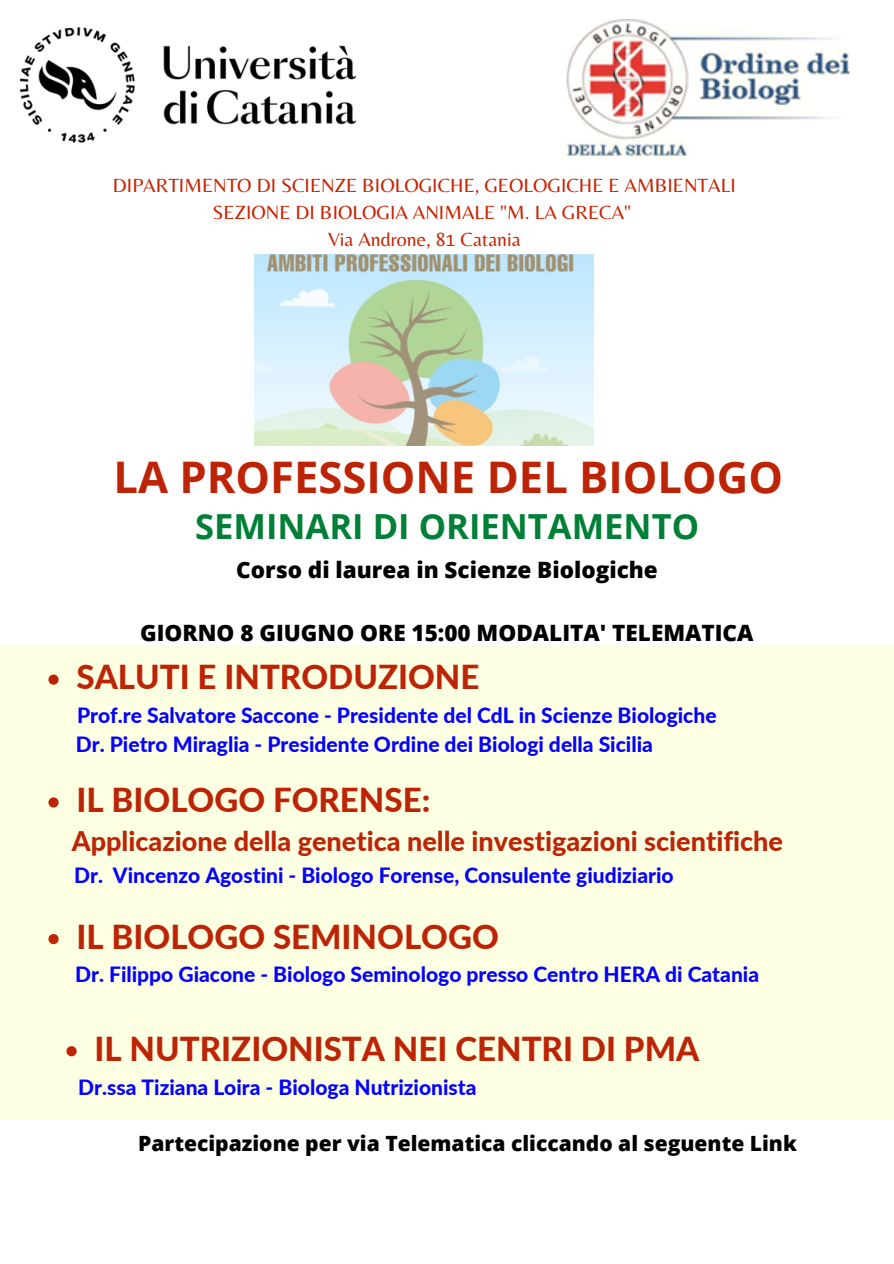
<style>
.page{position:relative;width:894px;height:1264px;background:#fff}
.page>*{position:absolute;margin:0;border:0;box-sizing:border-box;transform-origin:0 0}
.t1{font:700 43.5px "Open Sans";color:#bd2406}
.t2{font:700 34.5px "Open Sans";color:#008037}
.t3{font:800 33px "Lato";color:#bd2406}
.t4{font:800 27px "Lato";color:#bd2406}
.t5{font:800 22.5px "Open Sans";color:#000}
.t6{font:800 21px "Lato";color:#0500fd}
.t7{font:800 21px "Open Sans";color:#000}
.t8{font:19.8px "Belleza";color:#c82201}
</style>
<div class="page">
<img style="left:563px;top:19px;width:287px;height:140px">
<img style="left:255px;top:255px;width:338px;height:190px">
<img style="left:20px;top:27px;width:337px;height:116px">
<div style="left:0;top:646px;width:893px;height:473px;background:#fcffe2"></div>
<svg style="left:48px;top:674px;width:11px;height:10px"></svg>
<svg style="left:48px;top:797px;width:11px;height:10px"></svg>
<svg style="left:48px;top:934px;width:11px;height:10px"></svg>
<svg style="left:66px;top:1046px;width:11px;height:10px"></svg>
<p class="t8" style="left:113px;top:174px;width:624px">DIPARTIMENTO DI SCIENZE BIOLOGICHE, GEOLOGICHE E AMBIENTALI</p>
<p class="t8" style="left:212px;top:201px;width:420px">SEZIONE DI BIOLOGIA ANIMALE "M. LA GRECA"</p>
<p class="t8" style="left:328px;top:228px;width:194px">Via Androne, 81 Catania</p>
<p class="t1" style="left:113px;top:446px;width:671px">LA PROFESSIONE DEL BIOLOGO</p>
<p class="t2" style="left:195px;top:502px;width:505px">SEMINARI DI ORIENTAMENTO</p>
<p class="t5" style="left:236px;top:553px;width:423px">Corso di laurea in Scienze Biologiche</p>
<p class="t5" style="left:140px;top:616px;width:614px">GIORNO 8 GIUGNO ORE 15:00 MODALITA' TELEMATICA</p>
<p class="t3" style="left:76px;top:656px;width:404px">SALUTI E INTRODUZIONE</p>
<p class="t6" style="left:77px;top:702px;width:641px">Prof.re Salvatore Saccone - Presidente del CdL in Scienze Biologiche</p>
<p class="t6" style="left:76px;top:731px;width:578px">Dr. Pietro Miraglia - Presidente Ordine dei Biologi della Sicilia</p>
<p class="t3" style="left:76px;top:779px;width:355px">IL BIOLOGO FORENSE:</p>
<p class="t4" style="left:72px;top:824px;width:712px">Applicazione della genetica nelle investigazioni scientifiche</p>
<p class="t6" style="left:74px;top:862px;width:601px">Dr. Vincenzo Agostini - Biologo Forense, Consulente giudiziario</p>
<p class="t3" style="left:76px;top:916px;width:423px">IL BIOLOGO SEMINOLOGO</p>
<p class="t6" style="left:75px;top:961px;width:685px">Dr. Filippo Giacone - Biologo Seminologo presso Centro HERA di Catania</p>
<p class="t3" style="left:94px;top:1028px;width:606px">IL NUTRIZIONISTA NEI CENTRI DI PMA</p>
<p class="t6" style="left:78px;top:1073px;width:400px">Dr.ssa Tiziana Loira - Biologa Nutrizionista</p>
<p class="t7" style="left:138px;top:1128px;width:660px">Partecipazione per via Telematica cliccando al seguente Link</p>
</div>
